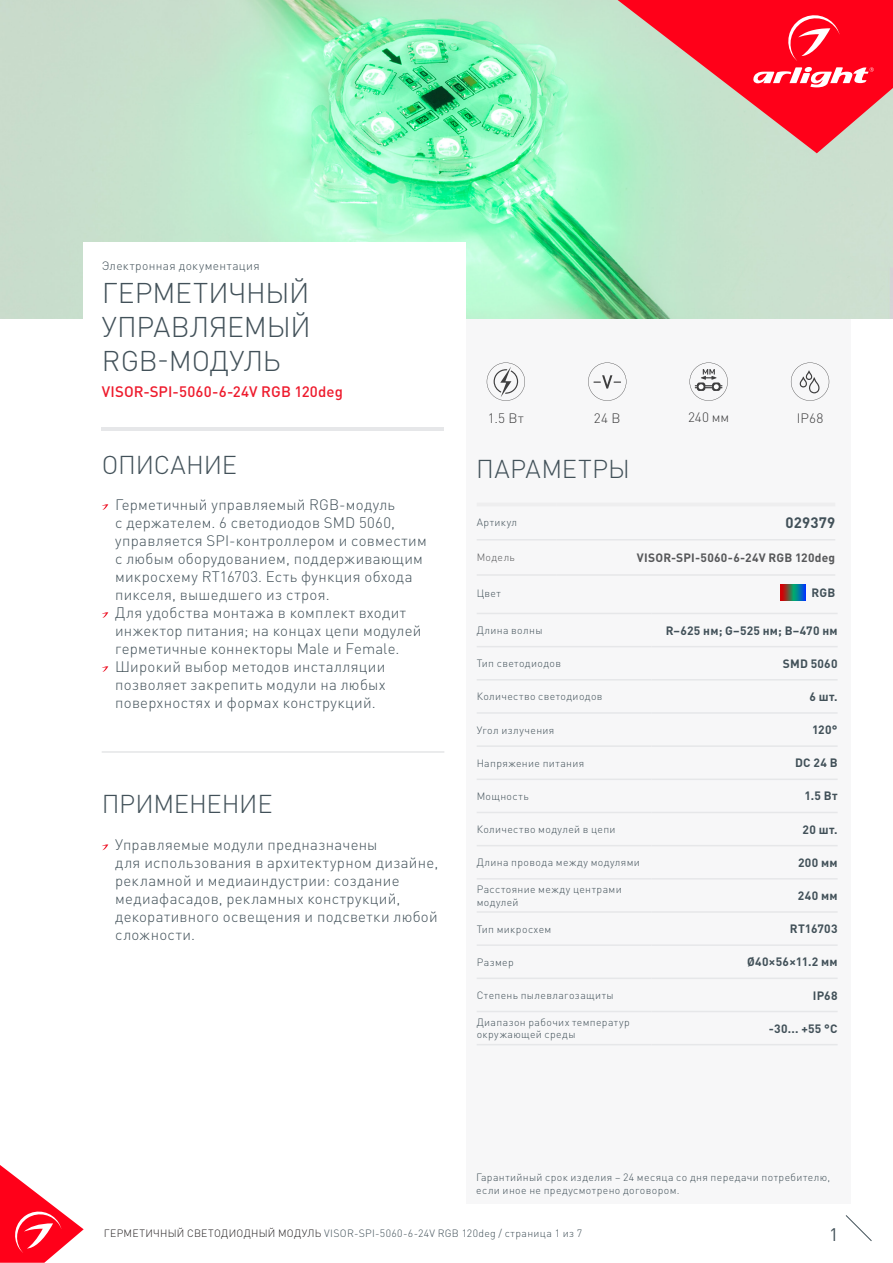
<style>
.page{position:relative;width:893px;height:1263px;background:#fff}
.page>*{position:absolute;margin:0;border:0;box-sizing:border-box;transform-origin:0 0}
.t1{font:300 28.2px/33.9px "DIN Pro";letter-spacing:-.01em;color:#425159;text-align:justify}
.t2{font:300 25.5px "DIN Pro";letter-spacing:-.005em;color:#425159}
.t3{font:300 25.5px "DIN Pro";letter-spacing:.015em;color:#425159}
.t4{font:18px "DIN Pro";color:#425159}
.t5{font:300 15px/18px "DIN Pro";letter-spacing:.02em;color:#425159}
.t6{font:500 15px "DIN Pro";letter-spacing:.01em;color:#ee1b2d}
.t7{font:700 15px "DIN Pro";letter-spacing:.015em;color:#425159}
.t8{font:300 13.5px "DIN Pro";letter-spacing:.015em;color:#3e3e3f}
.t9{font:700 12px "DIN Pro";letter-spacing:.02em;color:#425159}
.t10{font:700 12px "DIN Pro";letter-spacing:.02em;color:#57585a}
.t11{font:300 12px "DIN Pro";letter-spacing:.03em;color:#425159}
.t12{font:300 10.5px/12.6px "DIN Pro";letter-spacing:.035em;color:#425159}
.t13{font:300 10.5px "DIN Pro";letter-spacing:.035em;color:#57585a}
.s1{color:#231f20}
</style>
<div class="page">
<svg style="left:0;top:1165px;width:84px;height:98px"></svg>
<svg style="left:845px;top:1215px;width:27px;height:26px"></svg>
<div style="left:466px;top:319px;width:384px;height:884px;background:#f7f7f8"></div>
<svg style="left:791px;top:362px;width:38px;height:39px"></svg>
<svg style="left:487px;top:362px;width:38px;height:39px"></svg>
<svg style="left:588px;top:362px;width:38px;height:39px"></svg>
<svg style="left:689px;top:362px;width:39px;height:39px"></svg>
<hr style="left:477px;top:503px;width:79px;height:3px;background:#eeeeef">
<hr style="left:556px;top:503px;width:279px;height:3px;background:#eeeeef">
<hr style="left:477px;top:539px;width:79px;height:1px;background:#e6e7e9">
<hr style="left:556px;top:539px;width:279px;height:1px;background:#e6e7e9">
<hr style="left:477px;top:574px;width:79px;height:2px;background:#e6e7e9">
<hr style="left:556px;top:574px;width:279px;height:2px;background:#e6e7e9">
<hr style="left:477px;top:712px;width:174px;height:2px;background:#e6e7e9">
<hr style="left:651px;top:712px;width:187px;height:2px;background:#e6e7e9">
<hr style="left:477px;top:745px;width:174px;height:2px;background:#e6e7e9">
<hr style="left:651px;top:745px;width:187px;height:2px;background:#e6e7e9">
<hr style="left:477px;top:778px;width:174px;height:2px;background:#e6e7e9">
<hr style="left:651px;top:778px;width:187px;height:2px;background:#e6e7e9">
<hr style="left:477px;top:812px;width:174px;height:1px;background:#e6e7e9">
<hr style="left:651px;top:812px;width:187px;height:1px;background:#e6e7e9">
<hr style="left:477px;top:845px;width:174px;height:1px;background:#e6e7e9">
<hr style="left:651px;top:845px;width:187px;height:1px;background:#e6e7e9">
<hr style="left:477px;top:878px;width:174px;height:1px;background:#e6e7e9">
<hr style="left:651px;top:878px;width:187px;height:1px;background:#e6e7e9">
<hr style="left:477px;top:911px;width:174px;height:2px;background:#e6e7e9">
<hr style="left:651px;top:911px;width:187px;height:2px;background:#e6e7e9">
<hr style="left:477px;top:613px;width:174px;height:1px;background:#e6e7e9">
<hr style="left:477px;top:646px;width:174px;height:1px;background:#e6e7e9">
<hr style="left:651px;top:613px;width:187px;height:1px;background:#e6e7e9">
<hr style="left:651px;top:646px;width:187px;height:1px;background:#e6e7e9">
<hr style="left:477px;top:679px;width:174px;height:1px;background:#e6e7e9">
<hr style="left:651px;top:679px;width:187px;height:1px;background:#e6e7e9">
<hr style="left:477px;top:944px;width:174px;height:2px;background:#e6e7e9">
<hr style="left:651px;top:944px;width:187px;height:2px;background:#e6e7e9">
<hr style="left:477px;top:977px;width:174px;height:2px;background:#e6e7e9">
<hr style="left:477px;top:1011px;width:174px;height:1px;background:#e6e7e9">
<hr style="left:477px;top:1044px;width:174px;height:1px;background:#e6e7e9">
<hr style="left:651px;top:977px;width:187px;height:2px;background:#e6e7e9">
<hr style="left:651px;top:1011px;width:187px;height:1px;background:#e6e7e9">
<hr style="left:651px;top:1044px;width:187px;height:1px;background:#e6e7e9">
<svg style="left:781px;top:584px;width:24px;height:17px"></svg>
<img style="left:0;top:0;width:893px;height:319px">
<svg style="left:618px;top:0;width:275px;height:153px"></svg>
<hr style="left:102px;top:428px;width:342px;height:3px;background:#e6e7e9">
<svg style="left:102px;top:504px;width:6px;height:6px"></svg>
<svg style="left:102px;top:612px;width:6px;height:6px"></svg>
<svg style="left:102px;top:666px;width:6px;height:6px"></svg>
<svg style="left:102px;top:844px;width:6px;height:6px"></svg>
<hr style="left:102px;top:751px;width:342px;height:1px;background:#dcdddf">
<div style="left:84px;top:242px;width:382px;height:113px;background:#fff"></div>
<p class="t11" style="left:102px;top:257px;width:160px">Электронная документация</p>
<h1 class="t1" style="left:102px;top:275px;width:210px">ГЕРМЕТИЧНЫЙ УПРАВЛЯЕМЫЙ RGB-МОДУЛЬ</h1>
<p class="t6" style="left:102px;top:381px;width:243px">VISOR-SPI-5060-6-24V RGB 120deg</p>
<h2 class="t2" style="left:102px;top:447px;width:137px">ОПИСАНИЕ</h2>
<p class="t5" style="left:115px;top:495px;width:313px">Герметичный управляемый RGB-модуль<br>с держателем. 6 светодиодов SMD 5060, управляется SPI-контроллером и совместим с любым оборудованием, поддерживающим микросхему RT16703. Есть функция обхода пикселя, вышедшего из строя.<br>Для удобства монтажа в комплект входит инжектор питания; на концах цепи модулей герметичные коннекторы Male и Female.<br>Широкий выбор методов инсталляции позволяет закрепить модули на любых поверхностях и формах конструкций.</p>
<h2 class="t2" style="left:102px;top:786px;width:172px">ПРИМЕНЕНИЕ</h2>
<p class="t5" style="left:115px;top:835px;width:325px">Управляемые модули предназначены<br>для использования в архитектурном дизайне, рекламной и медиаиндустрии: создание медиафасадов, рекламных конструкций, декоративного освещения и подсветки любой сложности.</p>
<p class="t8" style="left:488px;top:409px;width:37px">1.5 Вт</p>
<p class="t8" style="left:594px;top:409px;width:28px">24 В</p>
<p class="t8" style="left:688px;top:408px;width:43px">240 мм</p>
<p class="t8" style="left:797px;top:409px;width:28px">IP68</p>
<h2 class="t3" style="left:476px;top:451px;width:155px">ПАРАМЕТРЫ</h2>
<p class="t12" style="left:477px;top:516px;width:42px">Артикул</p>
<p class="t7" style="left:785px;top:512px;width:51px">029379</p>
<p class="t13" style="left:477px;top:550px;width:40px">Модель</p>
<p class="t10" style="left:637px;top:549px;width:200px">VISOR-SPI-5060-6-24V RGB 120deg</p>
<p class="t12" style="left:477px;top:586px;width:26px">Цвет</p>
<p class="t9" style="left:811px;top:585px;width:25px">RGB</p>
<p class="t12" style="left:477px;top:623px;width:67px">Длина волны</p>
<p class="t9" style="left:666px;top:622px;width:173px">R–625 нм; G–525 нм; B–470 нм</p>
<p class="t12" style="left:477px;top:657px;width:86px">Тип светодиодов</p>
<p class="t9" style="left:783px;top:655px;width:56px">SMD 5060</p>
<p class="t12" style="left:477px;top:690px;width:127px">Количество светодиодов</p>
<p class="t9" style="left:809px;top:688px;width:30px">6 шт.</p>
<p class="t12" style="left:477px;top:723px;width:79px">Угол излучения</p>
<p class="t9" style="left:812px;top:722px;width:27px">120°</p>
<p class="t12" style="left:477px;top:756px;width:109px">Напряжение питания</p>
<p class="t9" style="left:795px;top:755px;width:44px">DC 24 B</p>
<p class="t12" style="left:477px;top:789px;width:53px">Мощность</p>
<p class="t9" style="left:805px;top:788px;width:35px">1.5 Вт</p>
<p class="t12" style="left:477px;top:822px;width:140px">Количество модулей в цепи</p>
<p class="t9" style="left:803px;top:821px;width:36px">20 шт.</p>
<p class="t12" style="left:477px;top:856px;width:165px">Длина провода между модулями</p>
<p class="t9" style="left:798px;top:854px;width:41px">200 мм</p>
<p class="t12" style="left:477px;top:882px;width:146px">Расстояние между центрами модулей</p>
<p class="t9" style="left:798px;top:887px;width:41px">240 мм</p>
<p class="t12" style="left:477px;top:922px;width:76px">Тип микросхем</p>
<p class="t9" style="left:790px;top:921px;width:49px">RT16703</p>
<p class="t12" style="left:477px;top:955px;width:39px">Размер</p>
<p class="t9" style="left:747px;top:954px;width:92px">Ø40×56×11.2 мм</p>
<p class="t12" style="left:477px;top:988px;width:139px">Степень пылевлагозащиты</p>
<p class="t9" style="left:813px;top:987px;width:26px">IP68</p>
<p class="t12" style="left:477px;top:1015px;width:155px">Диапазон рабочих температур окружающей среды</p>
<p class="t9" style="left:769px;top:1020px;width:70px">-30... +55 °C</p>
<p class="t12" style="left:476px;top:1170px;width:355px">Гарантийный срок изделия – 24 месяца со дня передачи потребителю, если иное не предусмотрено договором.</p>
<p class="t12" style="left:104px;top:1226px;width:480px"><span class="s1">ГЕРМЕТИЧНЫЙ СВЕТОДИОДНЫЙ МОДУЛЬ</span> VISOR-SPI-5060-6-24V RGB 120deg / страница 1 из 7</p>
<p class="t4" style="left:829px;top:1222px;width:11px">1</p>
</div>
